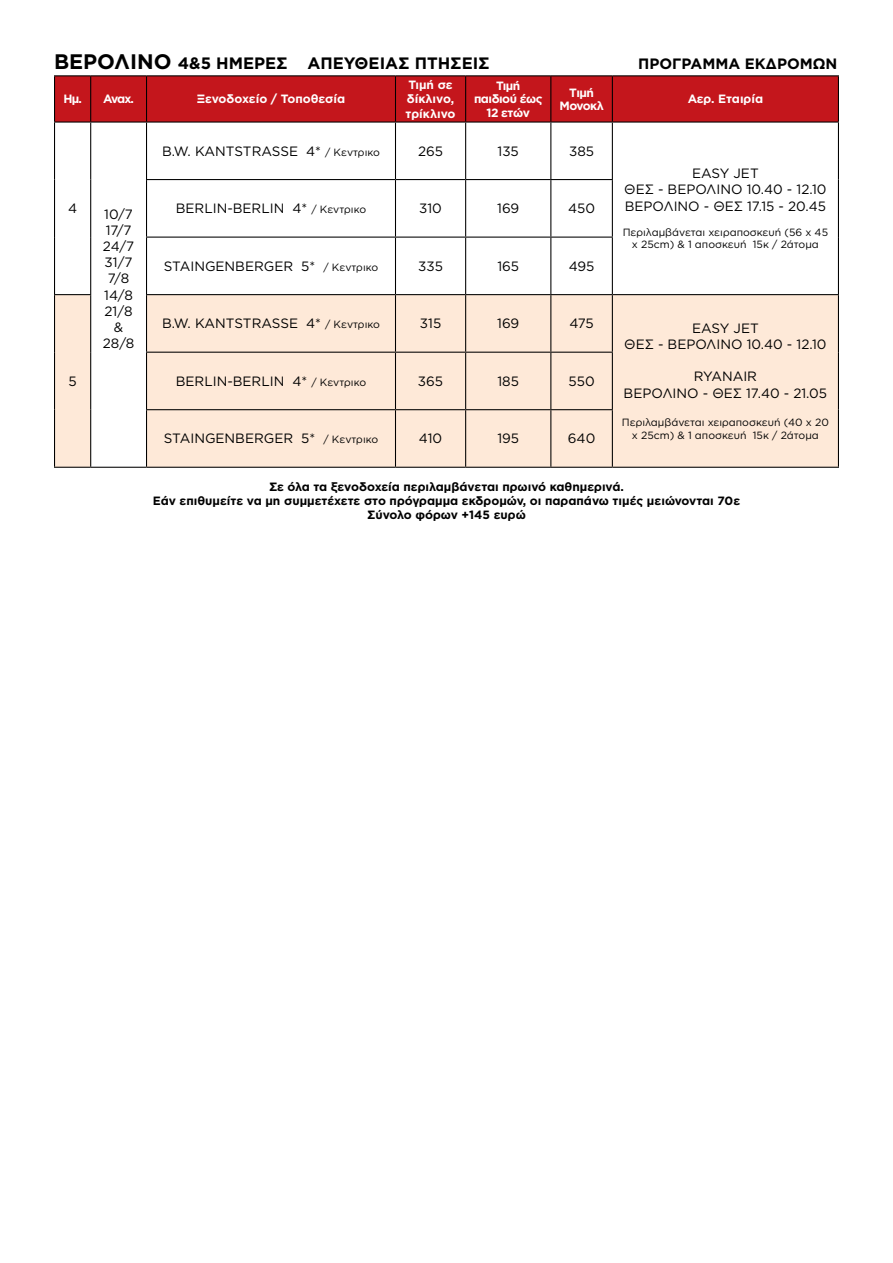
<style>
.page{position:relative;width:893px;height:1263px;background:#fff}
.page>*{position:absolute;margin:0;border:0;box-sizing:border-box;transform-origin:0 0}
.t1{font:700 16.5px "Gotham Greek";color:#000}
.t2{font:700 15px "Gotham Greek";color:#000}
.t3{font:13.5px/16.2px "Gotham Greek";color:#000;text-align:center}
.t4{font:700 12px/14.4px "Gotham Greek";color:#000;text-align:center}
.t5{font:700 12px/14.4px "Gotham Greek";color:#fff}
.t6{font:700 12px/13.2px "Gotham Greek";letter-spacing:-.025em;color:#fff;text-align:center}
.t7{font:700 12px/13.2px "Gotham Greek";letter-spacing:-.045em;color:#fff;text-align:center}
.t8{font:10.5px/12.6px "Gotham Greek";color:#000;text-align:center}
.s1{font-size:21px}
.s2{font-size:10.5px}
</style>
<div class="page">
<div style="left:55px;top:76px;width:783px;height:45px;background:#c4161c"></div>
<svg style="left:55px;top:295px;width:783px;height:172px;background:#fce9d9"></svg>
<hr style="left:54px;top:75px;width:37px;height:1px;background:#000">
<hr style="left:54px;top:76px;width:1px;height:45px;background:#000">
<hr style="left:91px;top:75px;width:56px;height:1px;background:#000">
<hr style="left:90px;top:76px;width:1px;height:45px;background:#000">
<hr style="left:147px;top:75px;width:248px;height:1px;background:#000">
<hr style="left:146px;top:76px;width:1px;height:45px;background:#000">
<hr style="left:395px;top:75px;width:71px;height:1px;background:#000">
<hr style="left:395px;top:76px;width:1px;height:45px;background:#000">
<hr style="left:466px;top:75px;width:85px;height:1px;background:#000">
<hr style="left:465px;top:76px;width:1px;height:45px;background:#000">
<hr style="left:551px;top:75px;width:61px;height:1px;background:#000">
<hr style="left:550px;top:76px;width:1px;height:45px;background:#000">
<hr style="left:612px;top:75px;width:227px;height:1px;background:#000">
<hr style="left:612px;top:76px;width:1px;height:45px;background:#000">
<hr style="left:838px;top:76px;width:1px;height:45px;background:#000">
<hr style="left:612px;top:121px;width:227px;height:2px;background:#000">
<hr style="left:838px;top:123px;width:1px;height:57px;background:#000">
<hr style="left:838px;top:180px;width:1px;height:57px;background:#000">
<hr style="left:838px;top:237px;width:1px;height:57px;background:#000">
<hr style="left:612px;top:294px;width:227px;height:1px;background:#000">
<hr style="left:838px;top:295px;width:1px;height:57px;background:#000">
<hr style="left:838px;top:352px;width:1px;height:58px;background:#000">
<hr style="left:838px;top:410px;width:1px;height:57px;background:#000">
<hr style="left:612px;top:467px;width:227px;height:1px;background:#000">
<hr style="left:54px;top:123px;width:1px;height:57px;background:#000">
<hr style="left:90px;top:123px;width:1px;height:57px;background:#000">
<hr style="left:54px;top:180px;width:1px;height:57px;background:#000">
<hr style="left:90px;top:180px;width:1px;height:57px;background:#000">
<hr style="left:54px;top:237px;width:1px;height:57px;background:#000">
<hr style="left:90px;top:237px;width:1px;height:57px;background:#000">
<hr style="left:54px;top:295px;width:1px;height:57px;background:#000">
<hr style="left:90px;top:295px;width:1px;height:57px;background:#000">
<hr style="left:54px;top:352px;width:1px;height:58px;background:#000">
<hr style="left:90px;top:352px;width:1px;height:58px;background:#000">
<hr style="left:54px;top:410px;width:1px;height:57px;background:#000">
<hr style="left:90px;top:410px;width:1px;height:57px;background:#000">
<hr style="left:54px;top:121px;width:37px;height:2px;background:#000">
<hr style="left:91px;top:121px;width:56px;height:2px;background:#000">
<hr style="left:147px;top:121px;width:248px;height:2px;background:#000">
<hr style="left:395px;top:121px;width:71px;height:2px;background:#000">
<hr style="left:466px;top:121px;width:85px;height:2px;background:#000">
<hr style="left:551px;top:121px;width:61px;height:2px;background:#000">
<hr style="left:146px;top:123px;width:1px;height:56px;background:#000">
<hr style="left:146px;top:180px;width:1px;height:57px;background:#000">
<hr style="left:146px;top:238px;width:1px;height:56px;background:#000">
<hr style="left:146px;top:295px;width:1px;height:57px;background:#000">
<hr style="left:146px;top:353px;width:1px;height:56px;background:#000">
<hr style="left:146px;top:410px;width:1px;height:57px;background:#000">
<hr style="left:395px;top:123px;width:1px;height:56px;background:#000">
<hr style="left:465px;top:123px;width:1px;height:56px;background:#000">
<hr style="left:550px;top:123px;width:1px;height:56px;background:#000">
<hr style="left:612px;top:123px;width:1px;height:56px;background:#000">
<hr style="left:395px;top:180px;width:1px;height:57px;background:#000">
<hr style="left:465px;top:180px;width:1px;height:57px;background:#000">
<hr style="left:550px;top:180px;width:1px;height:57px;background:#000">
<hr style="left:612px;top:180px;width:1px;height:57px;background:#000">
<hr style="left:395px;top:238px;width:1px;height:56px;background:#000">
<hr style="left:395px;top:295px;width:1px;height:57px;background:#000">
<hr style="left:395px;top:353px;width:1px;height:56px;background:#000">
<hr style="left:395px;top:410px;width:1px;height:57px;background:#000">
<hr style="left:465px;top:238px;width:1px;height:56px;background:#000">
<hr style="left:465px;top:295px;width:1px;height:57px;background:#000">
<hr style="left:465px;top:353px;width:1px;height:56px;background:#000">
<hr style="left:465px;top:410px;width:1px;height:57px;background:#000">
<hr style="left:550px;top:238px;width:1px;height:56px;background:#000">
<hr style="left:550px;top:295px;width:1px;height:57px;background:#000">
<hr style="left:550px;top:353px;width:1px;height:56px;background:#000">
<hr style="left:550px;top:410px;width:1px;height:57px;background:#000">
<hr style="left:612px;top:238px;width:1px;height:56px;background:#000">
<hr style="left:612px;top:295px;width:1px;height:57px;background:#000">
<hr style="left:612px;top:353px;width:1px;height:56px;background:#000">
<hr style="left:612px;top:410px;width:1px;height:57px;background:#000">
<hr style="left:54px;top:294px;width:37px;height:1px;background:#000">
<hr style="left:54px;top:467px;width:37px;height:1px;background:#000">
<hr style="left:91px;top:467px;width:56px;height:1px;background:#000">
<hr style="left:146px;top:179px;width:249px;height:1px;background:#000">
<hr style="left:395px;top:179px;width:71px;height:1px;background:#000">
<hr style="left:466px;top:179px;width:85px;height:1px;background:#000">
<hr style="left:551px;top:179px;width:62px;height:1px;background:#000">
<hr style="left:146px;top:237px;width:249px;height:1px;background:#000">
<hr style="left:395px;top:237px;width:71px;height:1px;background:#000">
<hr style="left:466px;top:237px;width:85px;height:1px;background:#000">
<hr style="left:551px;top:237px;width:62px;height:1px;background:#000">
<hr style="left:146px;top:294px;width:249px;height:1px;background:#000">
<hr style="left:146px;top:352px;width:249px;height:1px;background:#000">
<hr style="left:146px;top:409px;width:249px;height:1px;background:#000">
<hr style="left:147px;top:467px;width:248px;height:1px;background:#000">
<hr style="left:395px;top:294px;width:71px;height:1px;background:#000">
<hr style="left:395px;top:352px;width:71px;height:1px;background:#000">
<hr style="left:395px;top:409px;width:71px;height:1px;background:#000">
<hr style="left:395px;top:467px;width:71px;height:1px;background:#000">
<hr style="left:466px;top:294px;width:85px;height:1px;background:#000">
<hr style="left:466px;top:352px;width:85px;height:1px;background:#000">
<hr style="left:466px;top:409px;width:85px;height:1px;background:#000">
<hr style="left:466px;top:467px;width:85px;height:1px;background:#000">
<hr style="left:551px;top:294px;width:61px;height:1px;background:#000">
<hr style="left:551px;top:352px;width:62px;height:1px;background:#000">
<hr style="left:551px;top:409px;width:62px;height:1px;background:#000">
<hr style="left:551px;top:467px;width:61px;height:1px;background:#000">
<p class="t1" style="left:54px;top:54px;width:437px"><span class="s1">ΒΕΡΟΛΙΝΟ</span> 4&amp;5 ΗΜΕΡΕΣ ΑΠΕΥΘΕΙΑΣ ΠΤΗΣΕΙΣ</p>
<p class="t2" style="left:638px;top:55px;width:201px">ΠΡΟΓΡΑΜΜΑ ΕΚΔΡΟΜΩΝ</p>
<p class="t6" style="left:63px;top:92px;width:72px">Ημ. Αναχ.</p>
<p class="t5" style="left:197px;top:92px;width:150px">Ξενοδοχείο / Τοποθεσία</p>
<p class="t5" style="left:406px;top:77px;width:51px">Τιμή σε δίκλινο, τρίκλινο</p>
<p class="t6" style="left:474px;top:79px;width:70px">Τιμή παιδιού έως<br>12 ετών</p>
<p class="t7" style="left:559px;top:86px;width:46px">Tιμή<br>Μονοκλ</p>
<p class="t5" style="left:688px;top:92px;width:77px">Αερ. Εταιρία</p>
<p class="t3" style="left:68px;top:200px;width:11px">4</p>
<p class="t3" style="left:103px;top:205px;width:33px">10/7<br>17/7<br>24/7<br>31/7<br>7/8<br>14/8<br>21/8 &amp;<br>28/8</p>
<p class="t3" style="left:68px;top:373px;width:10px">5</p>
<p class="t3" style="left:162px;top:143px;width:219px">B.W. KANTSTRASSE 4* <span class="s2">/ Kεντρικο</span></p>
<p class="t3" style="left:418px;top:143px;width:27px">265</p>
<p class="t3" style="left:498px;top:143px;width:23px">135</p>
<p class="t3" style="left:569px;top:143px;width:27px">385</p>
<p class="t3" style="left:176px;top:200px;width:192px">ΒERLIN-BERLIN 4* <span class="s2">/ Kεντρικο</span></p>
<p class="t3" style="left:419px;top:200px;width:24px">310</p>
<p class="t3" style="left:497px;top:200px;width:24px">169</p>
<p class="t3" style="left:568px;top:200px;width:28px">450</p>
<p class="t3" style="left:164px;top:258px;width:216px">STAINGENBERGER 5* <span class="s2">/ Kεντρικο</span></p>
<p class="t3" style="left:418px;top:258px;width:26px">335</p>
<p class="t3" style="left:497px;top:258px;width:23px">165</p>
<p class="t3" style="left:569px;top:258px;width:27px">495</p>
<p class="t3" style="left:624px;top:165px;width:204px">EASY JET<br>ΘΕΣ - ΒΕΡΟΛΙΝΟ 10.40 - 12.10<br>ΒΕΡΟΛΙΝΟ - ΘΕΣ 17.15 - 20.45</p>
<p class="t8" style="left:623px;top:226px;width:207px">Περιλαμβάνεται χειραποσκευή (56 x 45 x 25cm) &amp; 1 αποσκευή 15κ / 2άτομα</p>
<p class="t3" style="left:162px;top:315px;width:219px">B.W. KANTSTRASSE 4* <span class="s2">/ Kεντρικο</span></p>
<p class="t3" style="left:420px;top:315px;width:23px">315</p>
<p class="t3" style="left:497px;top:315px;width:24px">169</p>
<p class="t3" style="left:569px;top:315px;width:26px">475</p>
<p class="t3" style="left:624px;top:320px;width:204px">EASY JET<br>ΘΕΣ - ΒΕΡΟΛΙΝΟ 10.40 - 12.10</p>
<p class="t3" style="left:624px;top:368px;width:205px">RYANAIR<br>ΒΕΡΟΛΙΝΟ - ΘΕΣ 17.40 - 21.05</p>
<p class="t8" style="left:622px;top:416px;width:209px">Περιλαμβάνεται χειραποσκευή (40 x 20 x 25cm) &amp; 1 αποσκευή 15κ / 2άτομα</p>
<p class="t3" style="left:176px;top:373px;width:192px">ΒERLIN-BERLIN 4* <span class="s2">/ Kεντρικο</span></p>
<p class="t3" style="left:418px;top:373px;width:27px">365</p>
<p class="t3" style="left:497px;top:373px;width:23px">185</p>
<p class="t3" style="left:568px;top:373px;width:28px">550</p>
<p class="t3" style="left:164px;top:430px;width:216px">STAINGENBERGER 5* <span class="s2">/ Kεντρικο</span></p>
<p class="t3" style="left:419px;top:430px;width:25px">410</p>
<p class="t3" style="left:497px;top:430px;width:23px">195</p>
<p class="t3" style="left:568px;top:430px;width:29px">640</p>
<p class="t4" style="left:153px;top:479px;width:589px">Σε όλα τα ξενοδοχεία περιλαμβάνεται πρωινό καθημερινά.<br>Εάν επιθυμείτε να μη συμμετέχετε στο πρόγραμμα εκδρομών, οι παραπάνω τιμές μειώνονται 70ε<br>Σύνολο φόρων +145 ευρώ</p>
</div>
